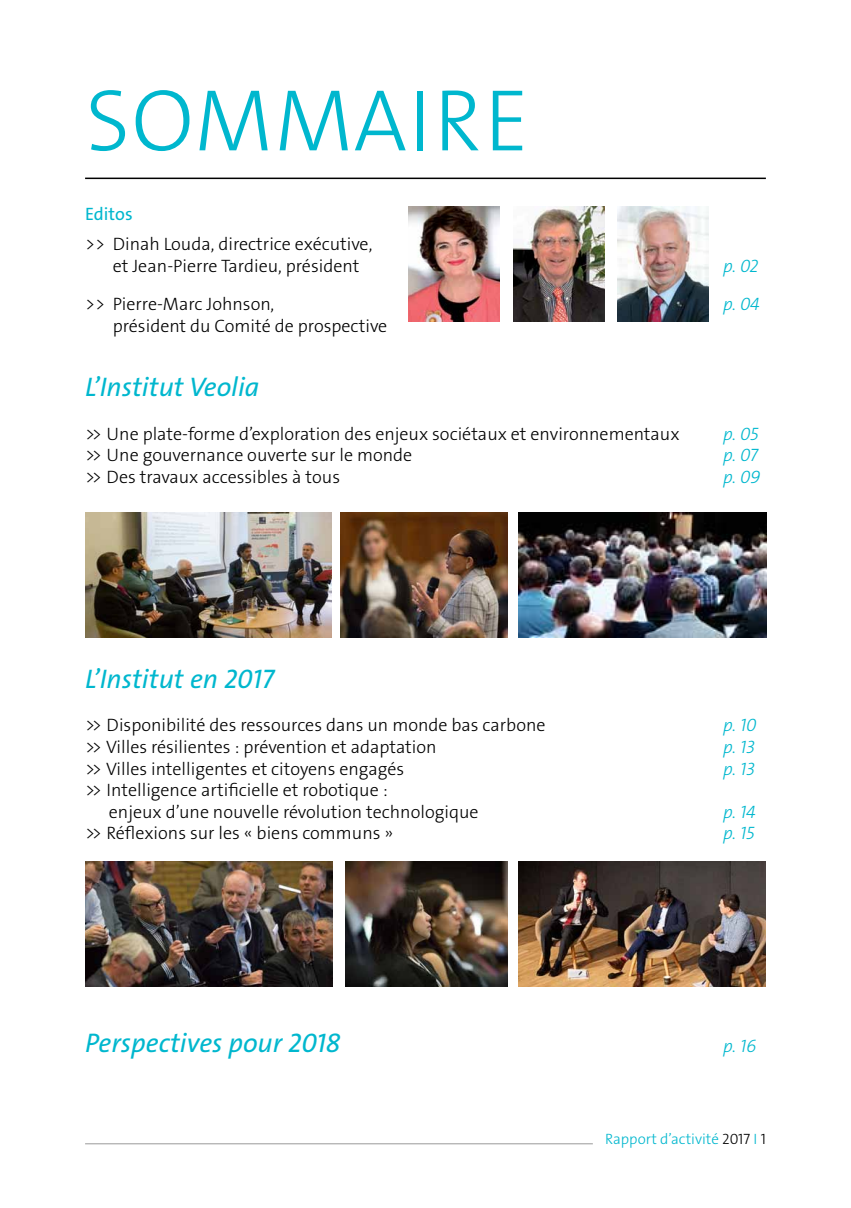
<style>
.page{position:relative;width:851px;height:1208px;background:#fff}
.page>*{position:absolute;margin:0;border:0;box-sizing:border-box;transform-origin:0 0}
.t1{font:88.2px "The Sans Veolia W3 Lig";letter-spacing:.015em;color:#00b7ce}
.t2{font:27px "The Sans Veolia W5 Pla It";color:#00b7ce}
.t3{font:18px/21.6px "The Sans Veolia W3 Lig";color:#000}
.t4{font:18px "The Sans Veolia W3 Lig It";color:#00b7ce}
.t5{font:18px "The Sans Veolia W5 Pla";color:#00b7ce}
.t6{font:15px "The Sans Veolia W3 Lig";color:#00b7ce}
.s1{color:#000}
</style>
<div class="page">
<hr style="left:85px;top:1143px;width:507px;height:1px;background:#999">
<img style="left:85px;top:512px;width:246px;height:126px">
<img style="left:513px;top:206px;width:91px;height:115px">
<img style="left:408px;top:206px;width:91px;height:115px">
<img style="left:617px;top:206px;width:91px;height:115px">
<hr style="left:85px;top:178px;width:680px;height:1px;background:#000">
<img style="left:518px;top:861px;width:247px;height:125px">
<img style="left:345px;top:861px;width:162px;height:125px">
<img style="left:85px;top:861px;width:247px;height:125px">
<img style="left:519px;top:512px;width:247px;height:126px">
<img style="left:340px;top:512px;width:167px;height:126px">
<h1 class="t1" style="left:86px;top:63px;width:445px">SOMMAIRE</h1>
<p class="t5" style="left:85px;top:202px;width:49px">Editos</p>
<p class="t3" style="left:113px;top:233px;width:261px;text-indent:-28px">&gt;&gt; Dinah Louda, directrice exécutive, et Jean-Pierre Tardieu, président</p>
<p class="t4" style="left:723px;top:254px;width:37px">p. 02</p>
<p class="t3" style="left:85px;top:293px;width:191px">&gt;&gt; Pierre-Marc Johnson,</p>
<p class="t4" style="left:723px;top:292px;width:38px">p. 04</p>
<p class="t3" style="left:113px;top:315px;width:276px">président du Comité de prospective</p>
<h2 class="t2" style="left:85px;top:370px;width:176px">L’Institut Veolia</h2>
<p class="t3" style="left:85px;top:423px;width:596px">&gt;&gt; Une plate-forme d’exploration des enjeux sociétaux et environnementaux</p>
<p class="t4" style="left:723px;top:422px;width:37px">p. 05</p>
<p class="t3" style="left:85px;top:444px;width:329px">&gt;&gt; Une gouvernance ouverte sur le monde</p>
<p class="t4" style="left:723px;top:443px;width:36px">p. 07</p>
<p class="t3" style="left:85px;top:466px;width:256px">&gt;&gt; Des travaux accessibles à tous</p>
<p class="t4" style="left:723px;top:465px;width:39px">p. 09</p>
<h2 class="t2" style="left:85px;top:661px;width:190px">L’Institut en 2017</h2>
<p class="t3" style="left:85px;top:714px;width:462px">&gt;&gt; Disponibilité des ressources dans un monde bas carbone</p>
<p class="t4" style="left:723px;top:713px;width:35px">p. 10</p>
<p class="t3" style="left:85px;top:736px;width:353px">&gt;&gt; Villes résilientes : prévention et adaptation</p>
<p class="t4" style="left:723px;top:735px;width:33px">p. 13</p>
<p class="t3" style="left:85px;top:757px;width:321px">&gt;&gt; Villes intelligentes et citoyens engagés</p>
<p class="t4" style="left:723px;top:757px;width:33px">p. 13</p>
<p class="t3" style="left:109px;top:779px;width:371px;text-indent:-24px">&gt;&gt; Intelligence artificielle et robotique :<br>enjeux d’une nouvelle révolution technologique</p>
<p class="t4" style="left:723px;top:800px;width:34px">p. 14</p>
<p class="t3" style="left:85px;top:822px;width:310px">&gt;&gt; Réflexions sur les « biens communs »</p>
<p class="t4" style="left:723px;top:821px;width:33px">p. 15</p>
<h2 class="t2" style="left:85px;top:1025px;width:257px">Perspectives pour 2018</h2>
<p class="t4" style="left:723px;top:1034px;width:35px">p. 16</p>
<p class="t6" style="left:605px;top:1129px;width:162px">Rapport d’activité <span class="s1">2017</span> I <span class="s1">1</span></p>
</div>
